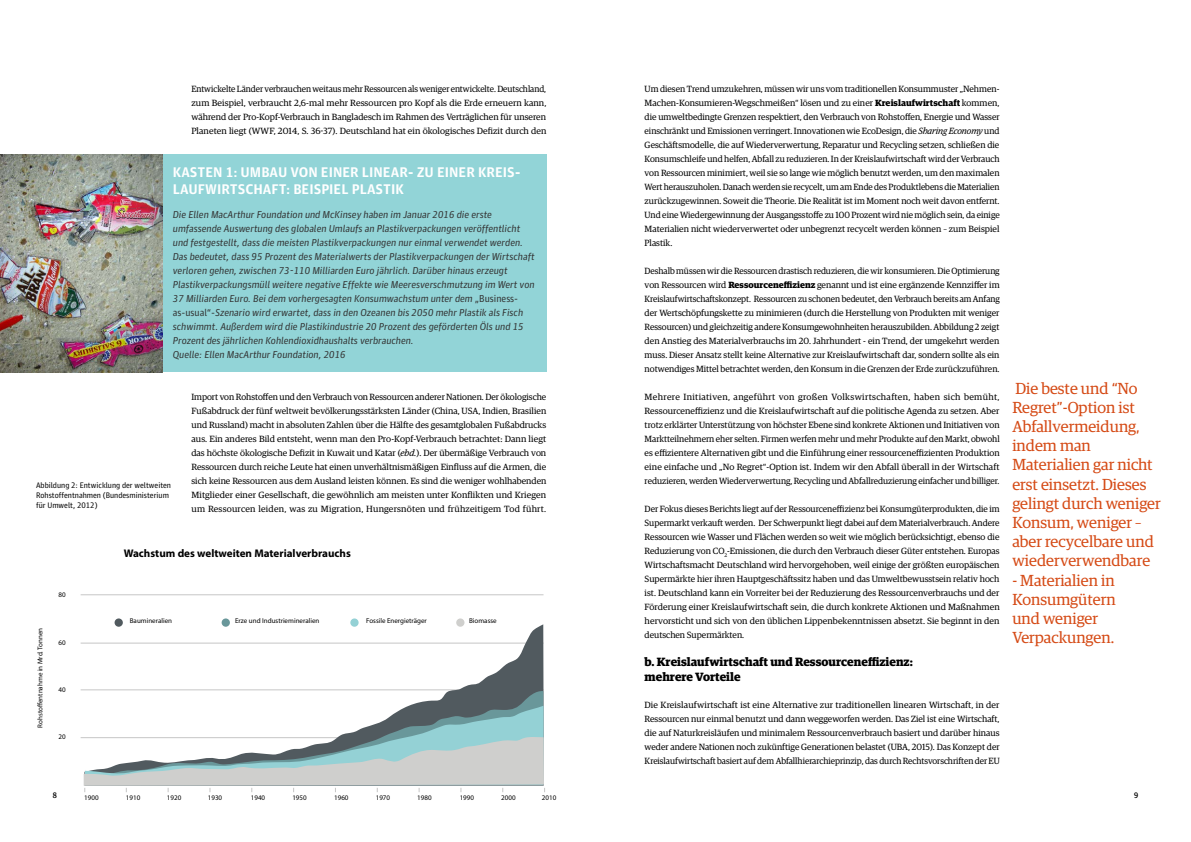
<style>
.page{position:relative;width:1191px;height:842px;background:#fff}
.page>*{position:absolute;margin:0;border:0;box-sizing:border-box;transform-origin:0 0}
.t1{font:16px/19.2px "Guardian Egyp";color:#d54a15}
.t2{font:700 14px/16.8px "Guardian Agate Sans 1";color:#fff}
.t3{font:700 12px/14.4px "Guardian Egyp";color:#000}
.t4{font:700 11.1px "Myriad Pro";color:#000}
.t5{font:italic 10px/14px "Guardian Agate Sans 1";color:#323232}
.t6{font:9px/14px "Guardian Egyp";color:#000;text-align:justify}
.t7{font:8px/9.6px "Guardian Agate Sans 1";color:#000}
.t8{font:500 8px "Guardian Egyp";color:#000;scale:.87 1}
.t9{font:7px "Myriad Pro";color:#000}
.s1{font-style:normal}
.s2{font-style:italic}
.s3{font-weight:700}
</style>
<div class="page">
<div style="left:105px;top:154px;width:441px;height:218px;background:#92d4d7"></div>
<hr style="left:81px;top:737px;width:462px;height:1px;background:#c6c6c6">
<hr style="left:81px;top:689px;width:462px;height:1px;background:#c6c6c6">
<hr style="left:81px;top:643px;width:462px;height:1px;background:#c6c6c6">
<hr style="left:81px;top:594px;width:462px;height:1px;background:#c6c6c6">
<div style="left:115px;top:618px;width:8px;height:9px;background:#515a5f;border-radius:50%"></div>
<div style="left:222px;top:618px;width:8px;height:9px;background:#69979a;border-radius:50%"></div>
<div style="left:350px;top:618px;width:8px;height:9px;background:#94d1d5;border-radius:50%"></div>
<div style="left:456px;top:618px;width:8px;height:9px;background:#cfcfcd;border-radius:50%"></div>
<svg style="left:84px;top:624px;width:460px;height:82px"></svg>
<svg style="left:85px;top:690px;width:458px;height:16px"></svg>
<svg style="left:84px;top:706px;width:461px;height:86px"></svg>
<img style="left:0;top:155px;width:163px;height:217px">
<p class="t6" style="left:191px;top:81px;width:356px">Entwickelte Länder verbrauchen weitaus mehr Ressourcen als weniger entwickelte. Deutschland, zum Beispiel, verbraucht 2,6-mal mehr Ressourcen pro Kopf als die Erde erneuern kann, während der Pro-Kopf-Verbrauch in Bangladesch im Rahmen des Verträglichen für unseren Planeten liegt (WWF, 2014, S. 36-37). Deutschland hat ein ökologisches Defizit durch den</p>
<h2 class="t2" style="left:173px;top:163px;width:349px">KASTEN 1: UMBAU VON EINER LINEAR- ZU EINER KREIS-<br>LAUFWIRTSCHAFT: BEISPIEL PLASTIK</h2>
<p class="t5" style="left:173px;top:207px;width:363px">Die Ellen MacArthur Foundation und McKinsey haben im Januar 2016 die erste umfassende Auswertung des globalen Umlaufs an Plastikverpackungen veröffentlicht und festgestellt, dass die meisten Plastikverpackungen nur einmal verwendet werden.<br>Das bedeutet, dass 95 Prozent des Materialwerts der Plastikverpackungen der Wirtschaft verloren gehen, zwischen 73-110 Milliarden Euro jährlich. Darüber hinaus erzeugt Plastikverpackungsmüll weitere negative Effekte wie Meeresverschmutzung im Wert von 37 Milliarden Euro. Bei dem vorhergesagten Konsumwachstum unter dem <span class="s1">„Business&shy;as-usual“</span>-Szenario wird erwartet, dass in den Ozeanen bis 2050 mehr Plastik als Fisch schwimmt. Außerdem wird die Plastikindustrie 20 Prozent des geförderten Öls und 15<br>Prozent des jährlichen Kohlendioxidhaushalts verbrauchen.<br>Quelle: Ellen MacArthur Foundation, 2016</p>
<p class="t7" style="left:36px;top:480px;width:137px">Abbildung 2: Entwicklung der weltweiten<br>Rohstoffentnahmen (Bundesministerium für Umwelt, 2012)</p>
<p class="t6" style="left:191px;top:389px;width:356px">Import von Rohstoffen und den Verbrauch von Ressourcen anderer Nationen. Der ökologische Fußabdruck der fünf weltweit bevölkerungsstärksten Länder (China, USA, Indien, Brasilien und Russland) macht in absoluten Zahlen über die Hälfte des gesamtglobalen Fußabdrucks aus. Ein anderes Bild entsteht, wenn man den Pro-Kopf-Verbrauch betrachtet: Dann liegt das höchste ökologische Defizit in Kuwait und Katar (<span class="s2">ebd.</span>). Der übermäßige Verbrauch von Ressourcen durch reiche Leute hat einen unverhältnismäßigen Einfluss auf die Armen, die sich keine Ressourcen aus dem Ausland leisten können. Es sind die weniger wohlhabenden Mitglieder einer Gesellschaft, die gewöhnlich am meisten unter Konflikten und Kriegen um Ressourcen leiden, was zu Migration, Hungersnöten und frühzeitigem Tod führt.</p>
<p class="t9" style="left:36px;top:727px;width:101px;rotate:-90deg">Rohsto entnahme in Mrd. Tonnen</p>
<p class="t9" style="left:58px;top:590px;width:9px">80</p>
<p class="t9" style="left:58px;top:638px;width:9px">60</p>
<p class="t9" style="left:58px;top:685px;width:9px">40</p>
<p class="t9" style="left:58px;top:732px;width:9px">20</p>
<p class="t4" style="left:124px;top:546px;width:229px">Wachstum des weltweiten Materialverbrauchs</p>
<p class="t9" style="left:130px;top:617px;width:44px">Baumineralien</p>
<p class="t9" style="left:235px;top:617px;width:86px">Erze und Industriemineralien</p>
<p class="t9" style="left:366px;top:617px;width:62px">Fossile Energieträger</p>
<p class="t9" style="left:469px;top:617px;width:29px">Biomasse</p>
<p class="t6" style="left:644px;top:81px;width:356px">Um diesen Trend umzukehren, müssen wir uns vom traditionellen Konsummuster „Nehmen-Machen-Konsumieren-Wegschmeißen“ lösen und zu einer <span class="s3">Kreislaufwirtschaft</span> kommen, die umweltbedingte Grenzen respektiert, den Verbrauch von Rohstoffen, Energie und Wasser einschränkt und Emissionen verringert. Innovationen wie EcoDesign, die <span class="s2">Sharing Economy</span> und Geschäftsmodelle, die auf Wiederverwertung, Reparatur und Recycling setzen, schließen die Konsumschleife und helfen, Abfall zu reduzieren. In der Kreislaufwirtschaft wird der Verbrauch von Ressourcen minimiert, weil sie so lange wie möglich benutzt werden, um den maximalen Wert herauszuholen. Danach werden sie recycelt, um am Ende des Produktlebens die Materialien zurückzugewinnen. Soweit die Theorie. Die Realität ist im Moment noch weit davon entfernt.<br>Und eine Wiedergewinnung der Ausgangsstoffe zu 100 Prozent wird nie möglich sein, da einige Materialien nicht wiederverwertet oder unbegrenzt recycelt werden können – zum Beispiel Plastik.</p>
<p class="t6" style="left:644px;top:263px;width:356px">Deshalb müssen wir die Ressourcen drastisch reduzieren, die wir konsumieren. Die Optimierung von Ressourcen wird <span class="s3">Ressourceneffizienz</span> genannt und ist eine ergänzende Kennziffer im Kreislaufwirtschaftskonzept. Ressourcen zu schonen bedeutet, den Verbrauch bereits am Anfang der Wertschöpfungskette zu minimieren (durch die Herstellung von Produkten mit weniger Ressourcen) und gleichzeitig andere Konsumgewohnheiten herauszubilden. Abbildung 2 zeigt den Anstieg des Materialverbrauchs im 20. Jahrhundert - ein Trend, der umgekehrt werden muss. Dieser Ansatz stellt keine Alternative zur Kreislaufwirtschaft dar, sondern sollte als ein notwendiges Mittel betrachtet werden, den Konsum in die Grenzen der Erde zurückzuführen.</p>
<p class="t6" style="left:644px;top:389px;width:356px">Mehrere Initiativen, angeführt von großen Volkswirtschaften, haben sich bemüht, Ressourceneffizienz und die Kreislaufwirtschaft auf die politische Agenda zu setzen. Aber trotz erklärter Unterstützung von höchster Ebene sind konkrete Aktionen und Initiativen von Marktteilnehmern eher selten. Firmen werfen mehr und mehr Produkte auf den Markt, obwohl es effizientere Alternativen gibt und die Einführung einer ressourceneffizienten Produktion eine einfache und „No Regret“-Option ist. Indem wir den Abfall überall in der Wirtschaft reduzieren, werden Wiederverwertung, Recycling und Abfallreduzierung einfacher und billiger.</p>
<p class="t6" style="left:644px;top:501px;width:357px">Der Fokus dieses Berichts liegt auf der Ressourceneffizienz bei Konsumgüterprodukten, die im Supermarkt verkauft werden. Der Schwerpunkt liegt dabei auf dem Materialverbrauch. Andere Ressourcen wie Wasser und Flächen werden so weit wie möglich berücksichtigt, ebenso die Reduzierung von CO<sub>2</sub>-Emissionen, die durch den Verbrauch dieser Güter entstehen. Europas Wirtschaftsmacht Deutschland wird hervorgehoben, weil einige der größten europäischen Supermärkte hier ihren Hauptgeschäftssitz haben und das Umweltbewusstsein relativ hoch ist. Deutschland kann ein Vorreiter bei der Reduzierung des Ressourcenverbrauchs und der Förderung einer Kreislaufwirtschaft sein, die durch konkrete Aktionen und Maßnahmen hervorsticht und sich von den üblichen Lippenbekenntnissen absetzt. Sie beginnt in den deutschen Supermärkten.</p>
<h3 class="t3" style="left:644px;top:654px;width:270px">b. Kreislaufwirtschaft und Ressourceneffizienz: mehrere Vorteile</h3>
<p class="t6" style="left:644px;top:697px;width:356px">Die Kreislaufwirtschaft ist eine Alternative zur traditionellen linearen Wirtschaft, in der Ressourcen nur einmal benutzt und dann weggeworfen werden. Das Ziel ist eine Wirtschaft, die auf Naturkreisläufen und minimalem Ressourcenverbrauch basiert und darüber hinaus weder andere Nationen noch zukünftige Generationen belastet (UBA, 2015). Das Konzept der Kreislaufwirtschaft basiert auf dem Abfallhierarchieprinzip, das durch Rechtsvorschriften der EU</p>
<h1 class="t1" style="left:1012px;top:377px;width:150px">Die beste und “No<br>Regret”-Option ist<br>Abfallvermeidung, indem man<br>Materialien gar nicht erst einsetzt. Dieses gelingt durch weniger<br>Konsum, weniger – aber recycelbare und wiederverwendbare</h1>
<h1 class="t1" style="left:1012px;top:569px;width:105px">- Materialien in<br>Konsumgütern und weniger<br>Verpackungen.</h1>
<p class="t8" style="left:53px;top:789px;width:6px">8</p>
<p class="t8" style="left:1134px;top:789px;width:6px">9</p>
<p class="t9" style="left:84px;top:793px;width:16px">1900</p>
<p class="t9" style="left:126px;top:793px;width:16px">1910</p>
<p class="t9" style="left:167px;top:793px;width:16px">1920</p>
<p class="t9" style="left:208px;top:793px;width:16px">1930</p>
<p class="t9" style="left:251px;top:793px;width:16px">1940</p>
<p class="t9" style="left:292px;top:793px;width:16px">1950</p>
<p class="t9" style="left:334px;top:793px;width:16px">1960</p>
<p class="t9" style="left:376px;top:793px;width:16px">1970</p>
<p class="t9" style="left:417px;top:793px;width:16px">1980</p>
<p class="t9" style="left:460px;top:793px;width:16px">1990</p>
<p class="t9" style="left:501px;top:793px;width:16px">2000</p>
<p class="t9" style="left:542px;top:793px;width:16px">2010</p>
</div>
